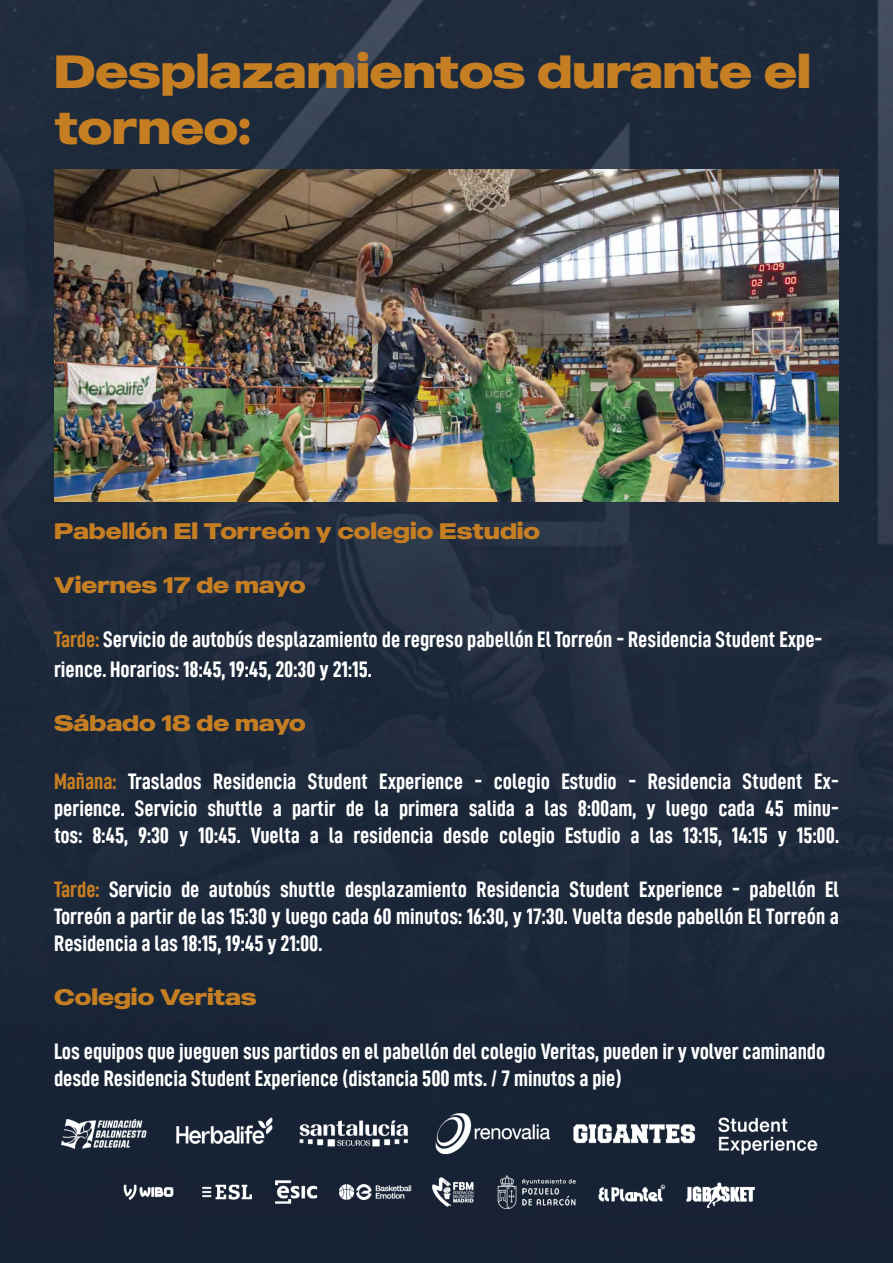
<style>
.page{position:relative;width:893px;height:1263px;background:#fff}
.page>*{position:absolute;margin:0;border:0;box-sizing:border-box;transform-origin:0 0}
.t1{font:700 46.5px/55.8px "MADE Outer Sans";color:#c67e23}
.t2{font:22.5px/27px "D DIN Condensed Bold";color:#fff}
.t3{font:700 22.5px "MADE Outer Sans";color:#c67e23}
.s1{color:#c67e23}
</style>
<div class="page">
<img style="left:0;top:0;width:893px;height:1263px">
<img style="left:54px;top:169px;width:785px;height:333px">
<img style="left:54px;top:1106px;width:785px;height:103px">
<p class="t1" style="left:54px;top:42px;width:758px">Desplazamientos durante el torneo:</p>
<p class="t3" style="left:54px;top:516px;width:488px">Pabellón El Torreón y colegio Estudio</p>
<p class="t3" style="left:54px;top:570px;width:253px">Viernes 17 de mayo</p>
<p class="t2" style="left:54px;top:623px;width:770px;line-height:30.6px"><span class="s1">Tarde:</span> Servicio de autobús desplazamiento de regreso pabellón El Torreón - Residencia Student Expe&shy;rience. Horarios: 18:45, 19:45, 20:30 y 21:15.</p>
<p class="t3" style="left:54px;top:708px;width:253px">Sábado 18 de mayo</p>
<p class="t2" style="left:54px;top:767px;width:786px;text-align:justify"><span class="s1">Mañana:</span> Traslados Residencia Student Experience - colegio Estudio - Residencia Student Ex&shy;perience. Servicio shuttle a partir de la primera salida a las 8:00am, y luego cada 45 minu&shy;tos: 8:45, 9:30 y 10:45. Vuelta a la residencia desde colegio Estudio a las 13:15, 14:15 y 15:00.</p>
<p class="t2" style="left:54px;top:875px;width:786px;text-align:justify"><span class="s1">Tarde:</span> Servicio de autobús shuttle desplazamiento Residencia Student Experience - pabellón El Torreón a partir de las 15:30 y luego cada 60 minutos: 16:30, y 17:30. Vuelta desde pabellón El Torreón a Residencia a las 18:15, 19:45 y 21:00.</p>
<p class="t3" style="left:54px;top:982px;width:204px">Colegio Veritas</p>
<p class="t2" style="left:54px;top:1037px;width:773px">Los equipos que jueguen sus partidos en el pabellón del colegio Veritas, pueden ir y volver caminando desde Residencia Student Experience (distancia 500 mts. / 7 minutos a pie)</p>
</div>
